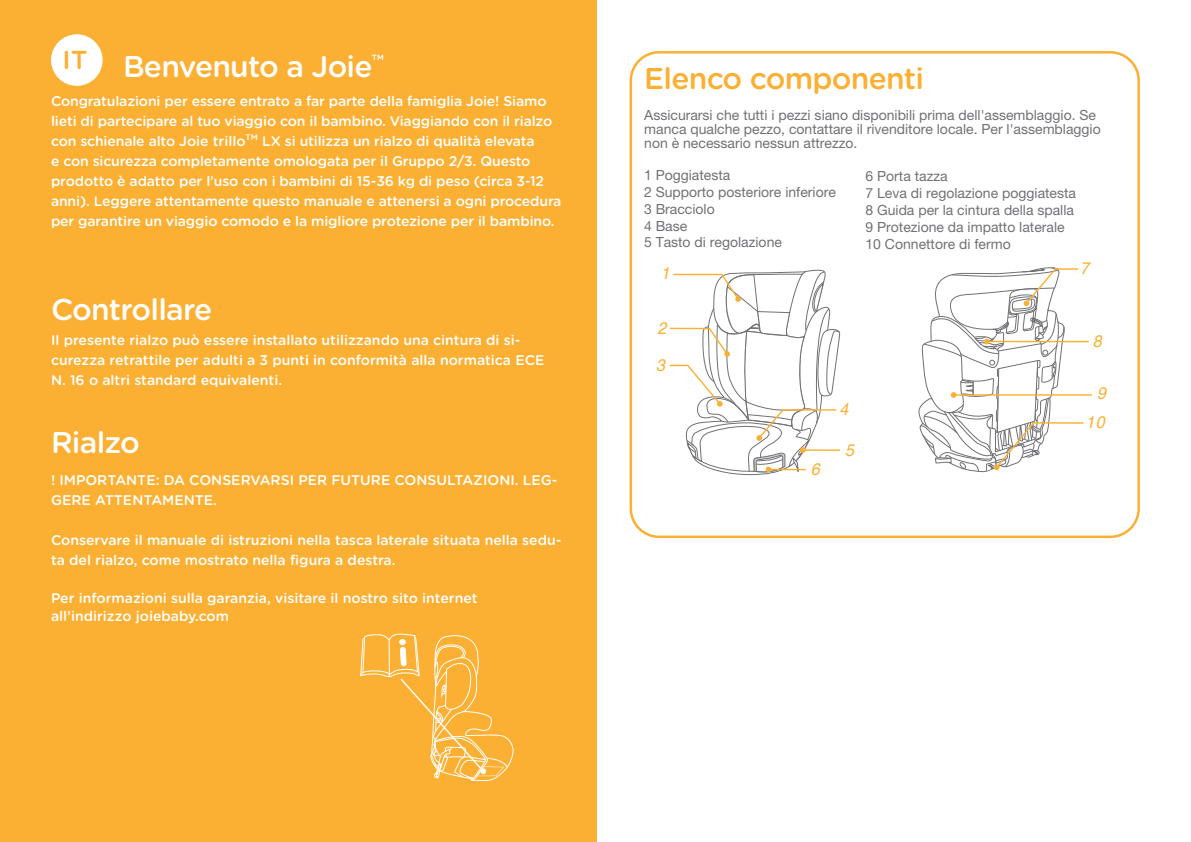
<style>
.page{position:relative;width:1191px;height:842px;background:#fff}
.page>*{position:absolute;margin:0;border:0;box-sizing:border-box;transform-origin:0 0}
.t1{font:500 30px "Gotham Rounded";letter-spacing:-.025em;color:#fff}
.t2{font:500 30px "Gotham Rounded";letter-spacing:-.025em;color:#fbb033}
.t3{font:italic 16.8px "Helvetica";color:#fbb033;scale:.95 1}
.t4{font:500 14px/20px "Gotham Rounded";letter-spacing:-.01em;color:#fff}
.t5{font:14px/16.8px "Helvetica Neue LT Std";color:#717074}
.t6{font:500 8.2px "Gotham Rounded";color:#fff}
</style>
<div class="page">
<div style="left:0;top:0;width:597px;height:842px;background:#fbb033"></div>
<div style="left:51px;top:34px;width:52px;height:52px;background:#fff;border-radius:50%"></div>
<svg style="left:360px;top:633px;width:154px;height:149px"></svg>
<div style="left:629px;top:51px;width:511px;height:487px;border:2px solid #fbb033;border-radius:28px"></div>
<hr style="left:987px;top:341px;width:101px;height:1px;background:#fbb033">
<svg style="left:669px;top:269px;width:172px;height:207px"></svg>
<hr style="left:953px;top:394px;width:139px;height:2px;background:#fbb033">
<svg style="left:918px;top:267px;width:167px;height:205px"></svg>
<h1 class="t1" style="left:62px;top:45px;width:323px"><sup>IT</sup> Benvenuto a Joie<sup>™</sup></h1>
<p class="t4" style="left:51px;top:91px;width:503px">Congratulazioni per essere entrato a far parte della famiglia Joie! Siamo lieti di partecipare al tuo viaggio con il bambino. Viaggiando con il rialzo con schienale alto Joie trillo</p>
<p class="t6" style="left:246px;top:131px;width:14px">TM</p>
<p class="t4" style="left:51px;top:131px;width:512px;text-indent:211px">LX si utilizza un rialzo di qualità elevata<br>e con sicurezza completamente omologata per il Gruppo 2/3. Questo prodotto è adatto per l’uso con i bambini di 15-36 kg di peso (circa 3-12 anni). Leggere attentamente questo manuale e attenersi a ogni procedura per garantire un viaggio comodo e la migliore protezione per il bambino.</p>
<h1 class="t1" style="left:51px;top:288px;width:163px">Controllare</h1>
<p class="t4" style="left:51px;top:330px;width:495px">Il presente rialzo può essere installato utilizzando una cintura di si&shy;curezza retrattile per adulti a 3 punti in conformità alla normatica ECE<br>N. 16 o altri standard equivalenti.</p>
<h1 class="t1" style="left:51px;top:421px;width:90px">Rialzo</h1>
<p class="t4" style="left:51px;top:469px;width:508px">! IMPORTANTE: DA CONSERVARSI PER FUTURE CONSULTAZIONI. LEG-<br>GERE ATTENTAMENTE.</p>
<p class="t4" style="left:51px;top:529px;width:512px">Conservare il manuale di istruzioni nella tasca laterale situata nella sedu&shy;ta del rialzo, come mostrato nella figura a destra.</p>
<p class="t4" style="left:51px;top:588px;width:428px;line-height:18px">Per informazioni sulla garanzia, visitare il nostro sito internet all’indirizzo joiebaby.com</p>
<h1 class="t2" style="left:644px;top:57px;width:281px">Elenco componenti</h1>
<p class="t5" style="left:644px;top:108px;width:458px;line-height:14px">Assicurarsi che tutti i pezzi siano disponibili prima dell'assemblaggio. Se manca qualche pezzo, contattare il rivenditore locale. Per l'assemblaggio non è necessario nessun attrezzo.</p>
<p class="t5" style="left:644px;top:166px;width:193px">1 Poggiatesta<br>2 Supporto posteriore inferiore<br>3 Bracciolo<br>4 Base<br>5 Tasto di regolazione</p>
<p class="t3" style="left:660px;top:260px;width:11px">1</p>
<p class="t5" style="left:865px;top:168px;width:212px">6 Porta tazza<br>7 Leva di regolazione poggiatesta<br>8 Guida per la cintura della spalla<br>9 Protezione da impatto laterale<br>10 Connettore di fermo</p>
<p class="t3" style="left:1080px;top:255px;width:11px">7</p>
<p class="t3" style="left:657px;top:314px;width:11px">2</p>
<p class="t3" style="left:656px;top:351px;width:11px">3</p>
<p class="t3" style="left:810px;top:456px;width:11px">6</p>
<p class="t3" style="left:839px;top:396px;width:11px">4</p>
<p class="t3" style="left:845px;top:437px;width:11px">5</p>
<p class="t3" style="left:1092px;top:328px;width:11px">8</p>
<p class="t3" style="left:1097px;top:380px;width:11px">9</p>
<p class="t3" style="left:1085px;top:409px;width:21px">10</p>
</div>
